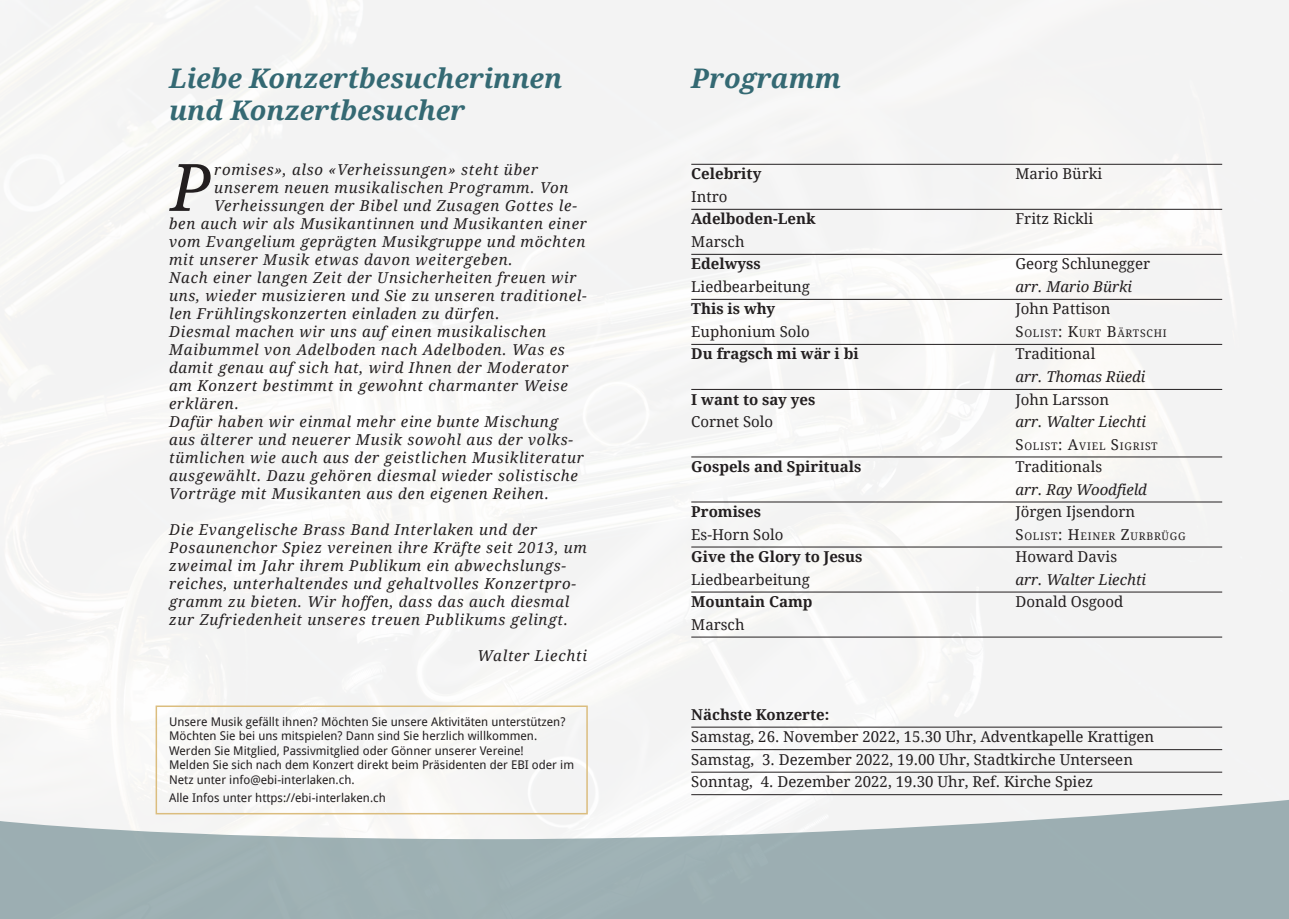
<style>
.page{position:relative;width:1289px;height:919px;background:#fff}
.page>*{position:absolute;margin:0;border:0;box-sizing:border-box;transform-origin:0 0}
.t1{font:italic 65.4px "Droid Serif";color:#231f20}
.Absatzformat_1{font:italic 700 27px "Droid Serif";color:#346973}
.Absatzformat_2{font:italic 700 27px "Droid Serif";color:#346973}
.songlist{font:italic 15px/18px "Droid Serif";letter-spacing:.05em;color:#231f20}
.songlist-2{font:15px "Droid Serif";color:#231f20}
.songlist-3{font:700 15px "Droid Serif";color:#231f20}
.songlist-4{font:italic 15px/22.5px "Droid Serif";color:#231f20}
.t2{font:12px/14.4px "Droid Sans";color:#231f20}
.songlist-5{font:10.5px "Droid Serif";letter-spacing:.07em;color:#231f20}
.s1{font-size:15px}
.s2{font-style:normal}
</style>
<div class="page">
<img style="left:0;top:0;width:1288px;height:799px">
<hr style="left:691px;top:164px;width:531px;height:1px;background:#231f20">
<hr style="left:691px;top:209px;width:531px;height:1px;background:#231f20">
<hr style="left:691px;top:254px;width:531px;height:1px;background:#231f20">
<hr style="left:691px;top:299px;width:531px;height:1px;background:#231f20">
<hr style="left:691px;top:344px;width:531px;height:1px;background:#231f20">
<hr style="left:691px;top:389px;width:531px;height:1px;background:#231f20">
<hr style="left:691px;top:456px;width:531px;height:1px;background:#231f20">
<hr style="left:691px;top:501px;width:531px;height:1px;background:#231f20">
<hr style="left:691px;top:546px;width:531px;height:1px;background:#231f20">
<hr style="left:691px;top:591px;width:531px;height:1px;background:#231f20">
<hr style="left:691px;top:636px;width:531px;height:1px;background:#231f20">
<hr style="left:691px;top:726px;width:531px;height:1px;background:#231f20">
<hr style="left:691px;top:749px;width:531px;height:1px;background:#231f20">
<hr style="left:691px;top:771px;width:531px;height:1px;background:#231f20">
<hr style="left:691px;top:794px;width:531px;height:1px;background:#231f20">
<svg style="left:0;top:799px;width:1288px;height:119px;fill:#9db0b3"></svg>
<div style="left:156px;top:705px;width:432px;height:109px;border:2px solid #dbbd7e"></div>
<p class="Absatzformat_1" style="left:169px;top:62px;width:394px">Liebe Konzertbesucherinnen</p>
<p class="Absatzformat_1" style="left:169px;top:95px;width:297px">und Konzertbesucher</p>
<p class="t1" style="left:170px;top:150px;width:42px">P</p>
<p class="songlist" style="left:214px;top:161px;width:325px">romises», also «Verheissungen» steht über</p>
<p class="songlist" style="left:214px;top:179px;width:356px">unserem neuen musikalischen Programm. Von</p>
<p class="songlist" style="left:214px;top:197px;width:364px">Verheissungen der Bibel und Zusagen Gottes le-</p>
<p class="songlist" style="left:169px;top:215px;width:419px">ben auch wir als Musikantinnen und Musikanten einer</p>
<p class="songlist" style="left:169px;top:233px;width:418px">vom Evangelium geprägten Musikgruppe und möchten</p>
<p class="songlist" style="left:169px;top:251px;width:345px">mit unserer Musik etwas davon weitergeben.</p>
<p class="songlist" style="left:169px;top:269px;width:419px">Nach einer langen Zeit der Unsicherheiten freuen wir uns, wieder musizieren und Sie zu unseren traditionel&shy;len Frühlingskonzerten einladen zu dürfen.</p>
<p class="songlist" style="left:169px;top:323px;width:401px">Diesmal machen wir uns auf einen musikalischen Maibummel von Adelboden nach Adelboden. Was es damit genau auf sich hat, wird Ihnen der Moderator am Konzert bestimmt in gewohnt charmanter Weise erklären.</p>
<p class="songlist" style="left:169px;top:413px;width:416px">Dafür haben wir einmal mehr eine bunte Mischung aus älterer und neuerer Musik sowohl aus der volks&shy;tümlichen wie auch aus der geistlichen Musikliteratur ausgewählt. Dazu gehören diesmal wieder solistische Vorträge mit Musikanten aus den eigenen Reihen.</p>
<p class="songlist" style="left:169px;top:521px;width:419px">Die Evangelische Brass Band Interlaken und der Posaunenchor Spiez vereinen ihre Kräfte seit 2013, um zweimal im Jahr ihrem Publikum ein abwechslungs&shy;reiches, unterhaltendes und gehaltvolles Konzertpro&shy;gramm zu bieten. Wir hoffen, dass das auch diesmal zur Zufriedenheit unseres treuen Publikums gelingt.</p>
<p class="songlist" style="left:477px;top:647px;width:111px">Walter Liechti</p>
<p class="t2" style="left:169px;top:714px;width:398px">Unsere Musik gefällt ihnen? Möchten Sie unsere Aktivitäten unterstützen?<br>Möchten Sie bei uns mitspielen? Dann sind Sie herzlich willkommen.</p>
<p class="t2" style="left:169px;top:742px;width:356px">Werden Sie Mitglied, Passivmitglied oder Gönner unserer Vereine!</p>
<p class="t2" style="left:169px;top:757px;width:406px">Melden Sie sich nach dem Konzert direkt beim Präsidenten der EBI oder im<br>Netz unter info@ebi-interlaken.ch.</p>
<p class="t2" style="left:169px;top:789px;width:218px">Alle Infos unter https://ebi-interlaken.ch</p>
<p class="Absatzformat_2" style="left:691px;top:62px;width:151px">Programm</p>
<p class="songlist-3" style="left:691px;top:165px;width:72px">Celebrity</p>
<p class="songlist-2" style="left:1015px;top:165px;width:88px">Mario Bürki</p>
<p class="songlist-2" style="left:691px;top:188px;width:38px">Intro</p>
<p class="songlist-3" style="left:691px;top:210px;width:126px">Adelboden-Lenk</p>
<p class="songlist-2" style="left:1015px;top:210px;width:79px">Fritz Rickli</p>
<p class="songlist-2" style="left:691px;top:233px;width:55px">Marsch</p>
<p class="songlist-3" style="left:691px;top:255px;width:71px">Edelwyss</p>
<p class="songlist-2" style="left:1015px;top:255px;width:136px">Georg Schlunegger</p>
<p class="songlist-2" style="left:691px;top:278px;width:120px">Liedbearbeitung</p>
<p class="songlist-4" style="left:1015px;top:275px;width:118px">arr. Mario Bürki</p>
<p class="songlist-3" style="left:691px;top:300px;width:86px">This is why</p>
<p class="songlist-2" style="left:1015px;top:300px;width:97px">John Pattison</p>
<p class="songlist-2" style="left:691px;top:323px;width:120px">Euphonium Solo</p>
<p class="songlist-5" style="left:1015px;top:327px;width:153px"><span class="s1">S</span>OLIST<span class="s1">: K</span>URT <span class="s1">B</span>ÄRTSCHI</p>
<p class="songlist-3" style="left:691px;top:345px;width:169px">Du fragsch mi wär i bi</p>
<p class="songlist-4" style="left:1015px;top:343px;width:132px"><span class="s2">Traditional<br></span>arr. Thomas Rüedi</p>
<p class="songlist-3" style="left:691px;top:390px;width:126px">I want to say yes</p>
<p class="songlist-2" style="left:1015px;top:390px;width:95px">John Larsson</p>
<p class="songlist-2" style="left:691px;top:413px;width:83px">Cornet Solo</p>
<p class="songlist-4" style="left:1015px;top:410px;width:132px">arr. Walter Liechti</p>
<p class="songlist-5" style="left:1015px;top:439px;width:144px"><span class="s1">S</span>OLIST<span class="s1">: A</span>VIEL <span class="s1">S</span>IGRIST</p>
<p class="songlist-3" style="left:691px;top:458px;width:171px">Gospels and Spirituals</p>
<p class="songlist-4" style="left:1015px;top:455px;width:133px"><span class="s2">Traditionals<br></span>arr. Ray Woodfield</p>
<p class="songlist-3" style="left:691px;top:503px;width:71px">Promises</p>
<p class="songlist-2" style="left:1015px;top:503px;width:121px">Jörgen Ijsendorn</p>
<p class="songlist-2" style="left:691px;top:525px;width:94px">Es-Horn Solo</p>
<p class="songlist-5" style="left:1015px;top:529px;width:172px"><span class="s1">S</span>OLIST<span class="s1">: H</span>EINER <span class="s1">Z</span>URBRÜGG</p>
<p class="songlist-3" style="left:691px;top:548px;width:173px">Give the Glory to Jesus</p>
<p class="songlist-2" style="left:1015px;top:548px;width:103px">Howard Davis</p>
<p class="songlist-2" style="left:691px;top:570px;width:120px">Liedbearbeitung</p>
<p class="songlist-4" style="left:1015px;top:568px;width:132px">arr. Walter Liechti</p>
<p class="songlist-3" style="left:691px;top:593px;width:123px">Mountain Camp</p>
<p class="songlist-2" style="left:1015px;top:593px;width:109px">Donald Osgood</p>
<p class="songlist-2" style="left:691px;top:615px;width:55px">Marsch</p>
<p class="songlist-3" style="left:691px;top:705px;width:140px">Nächste Konzerte:</p>
<p class="songlist-2" style="left:691px;top:728px;width:464px">Samstag, 26. November 2022, 15.30 Uhr, Adventkapelle Krattigen</p>
<p class="songlist-2" style="left:691px;top:750px;width:443px">Samstag, 3. Dezember 2022, 19.00 Uhr, Stadtkirche Unterseen</p>
<p class="songlist-2" style="left:691px;top:773px;width:403px">Sonntag, 4. Dezember 2022, 19.30 Uhr, Ref. Kirche Spiez</p>
</div>
